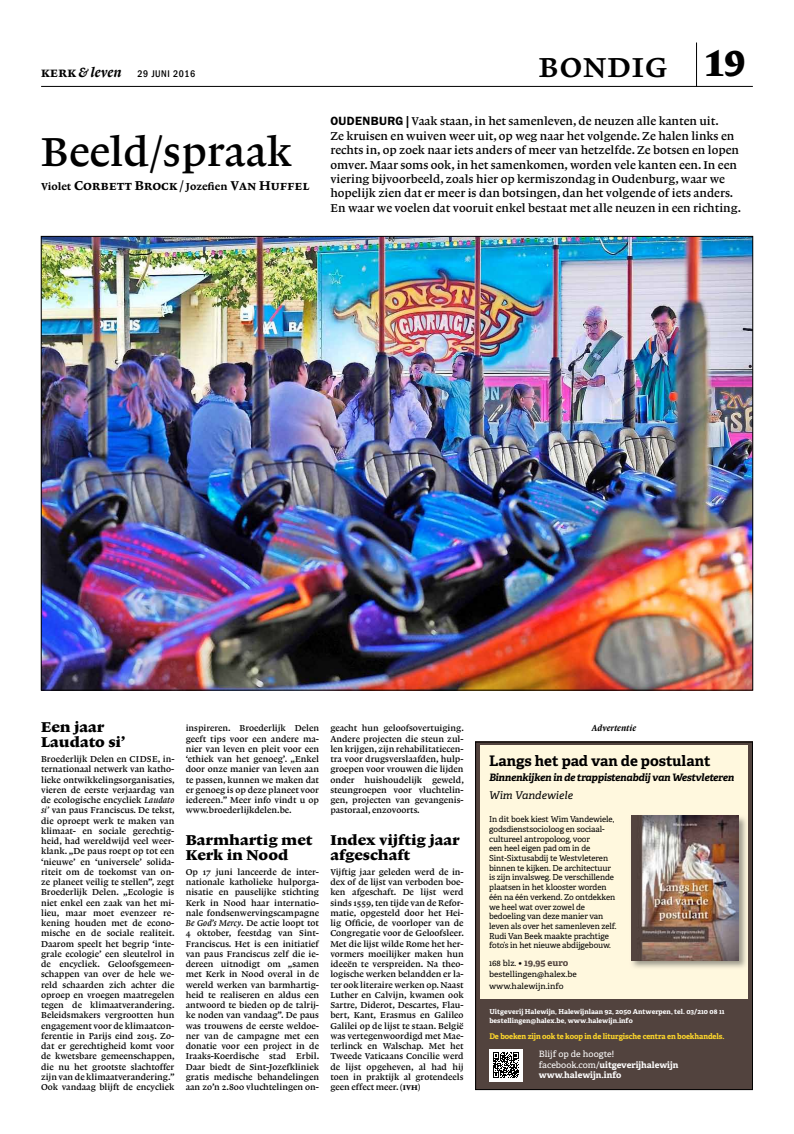
<style>
.page{position:relative;width:794px;height:1134px;background:#fff}
.page>*{position:absolute;margin:0;border:0;box-sizing:border-box;transform-origin:0 0}
.t1{font:42.5px "Lexicon No 1 B Roman Txt";color:#000}
.t2{font:36px "Lexicon No 1 B Roman SC";letter-spacing:.02em;color:#000}
.t3{font:15px/15px "Lexicon No 1 F Roman Txt";color:#000}
.t4{font:700 14.6px "Adelle";letter-spacing:-.005em;color:#000}
.t5{font:13.5px "Lexicon No 1 D Roman SC";letter-spacing:.015em;color:#000}
.t6{font:12px/14.4px "Lexicon No 1 B Roman Txt";color:#000}
.t7{font:italic 10.7px "Adelle";color:#000}
.t8{font:italic 700 10.2px "Adelle";letter-spacing:-.03em;color:#000}
.t9{font:500 condensed 10px "Franklin Gothic LT";letter-spacing:.05em;color:#000}
.t10{font:700 9.2px "Adelle";letter-spacing:-.005em;color:#52433e}
.t11{font:9px/10.3px "Lexicon No 1 B Roman Txt";color:#000;text-align:justify}
.t12{font:9px "Lexicon No 1 D Italic Txt";color:#000}
.t13{font:700 8.7px/10.5px "Adelle";color:#fff}
.t14{font:8.2px/9.7px "Adelle";letter-spacing:-.01em;color:#000}
.t15{font:700 7.8px "Adelle";letter-spacing:-.01em;color:#ffd82b}
.t16{font:700 6.8px/8.7px "Adelle";color:#fff}
.s1{font-family:"Lexicon No 1 D Roman SC";font-weight:400;font-stretch:normal;font-size:14px}
.s2{font-family:"Lexicon No 1 D Italic Txt";font-weight:400;font-stretch:normal;font-size:14px}
.s3{font-family:"Lexicon No 1 D Roman Txt";font-size:10.8px}
.s4{font-family:"Lexicon No 1 D Roman Txt"}
.s5{font-family:"Lexicon No 1 F Roman Tab";font-size:38px}
.s6{font-family:"Franklin Gothic LT";font-weight:600}
.s7{font-family:"Lexicon No 1 B Italic Txt"}
.s8{font-family:"Lexicon No 1 D Roman SC"}
.s9{font-weight:400;font-size:8.2px;color:#000}
.s10{font-weight:400;color:#000}
.s11{font-weight:400}
</style>
<div class="page">
<hr style="left:41px;top:86px;width:712px;height:1px;background:#000">
<hr style="left:696px;top:43px;width:1px;height:44px;background:#000">
<img style="left:43px;top:238px;width:708px;height:450px">
<div style="left:475px;top:741px;width:278px;height:349px;background:#52433e"></div>
<div style="left:480px;top:746px;width:267px;height:253px;background:#fff8de"></div>
<img style="left:631px;top:814px;width:117px;height:155px">
<img style="left:631px;top:816px;width:108px;height:144px">
<div style="left:489px;top:1049px;width:33px;height:32px;background:#fff"></div>
<svg style="left:493px;top:1052px;width:26px;height:26px"></svg>
<div style="left:475px;top:741px;width:278px;height:349px;border:1px solid #000"></div>
<p class="t9" style="left:41px;top:68px;width:156px"><span class="s1">kerk</span> <span class="s2">&amp; leven</span> 29 juni 2016</p>
<h1 class="t1" style="left:41px;top:129px;width:252px">Beeld/spraak</h1>
<h3 class="t5" style="left:41px;top:178px;width:270px"><span class="s3">Violet</span> Corbett Brock<span class="s4">/</span> <span class="s3">Jozefien</span> Van Huffel</h3>
<h2 class="t2" style="left:539px;top:45px;width:208px">bondig <span class="s5">19</span></h2>
<p class="t6" style="left:330px;top:114px;width:412px"><span class="s6">OUDENBURG |</span> Vaak staan, in het samenleven, de neuzen alle kanten uit.<br>Ze kruisen en wuiven weer uit, op weg naar het volgende. Ze halen links en rechts in, op zoek naar iets anders of meer van hetzelfde. Ze botsen en lopen omver. Maar soms ook, in het samenkomen, worden vele kanten een. In een viering bijvoorbeeld, zoals hier op kermiszondag in Oudenburg, waar we hopelijk zien dat er meer is dan botsingen, dan het volgende of iets anders.<br>En waar we voelen dat vooruit enkel bestaat met alle neuzen in een richting.</p>
<h3 class="t3" style="left:41px;top:720px;width:86px">Een jaar<br>Laudato si’</h3>
<p class="t11" style="left:41px;top:754px;width:135px">Broederlijk Delen en CIDSE, in&shy;ternationaal netwerk van katho&shy;lieke ontwikkelingsorganisaties, vieren de eerste verjaardag van de ecologische encycliek <span class="s7">Laudato si’</span> van paus Franciscus. De tekst, die oproept werk te maken van klimaat- en sociale gerechtig&shy;heid, had wereldwijd veel weer&shy;klank. „De paus roept op tot een ‘nieuwe’ en ‘universele’ solida&shy;riteit om de toekomst van on&shy;ze planeet veilig te stellen”, zegt Broederlijk Delen. „Ecologie is niet enkel een zaak van het mi&shy;lieu, maar moet evenzeer re&shy;kening houden met de econo&shy;mische en de sociale realiteit.<br>Daarom speelt het begrip ‘inte&shy;grale ecologie’ een sleutelrol in de encycliek. Geloofsgemeen&shy;schappen van over de hele we&shy;reld schaarden zich achter die oproep en vroegen maatregelen tegen de klimaatverandering.<br>Beleidsmakers vergrootten hun engagement voor de klimaatcon&shy;ferentie in Parijs eind 2015. Zo&shy;dat er gerechtigheid komt voor de kwetsbare gemeenschappen, die nu het grootste slachtoffer zijn van de klimaatverandering.” Ook vandaag blijft de encycliek</p>
<p class="t11" style="left:186px;top:723px;width:135px">inspireren. Broederlijk Delen geeft tips voor een andere ma&shy;nier van leven en pleit voor een ‘ethiek van het genoeg’. „Enkel door onze manier van leven aan te passen, kunnen we maken dat er genoeg is op deze planeet voor iedereen.” Meer info vindt u op www.broederlijkdelen.be.</p>
<h3 class="t3" style="left:186px;top:832px;width:128px">Barmhartig met<br>Kerk in Nood</h3>
<p class="t11" style="left:186px;top:867px;width:135px">Op 17 juni lanceerde de inter&shy;nationale katholieke hulporga&shy;nisatie en pauselijke stichting Kerk in Nood haar internatio&shy;nale fondsenwervingscampagne <span class="s7">Be God’s Mercy</span>. De actie loopt tot 4 oktober, feestdag van Sint-Franciscus. Het is een initiatief van paus Franciscus zelf die ie&shy;dereen uitnodigt om „samen met Kerk in Nood overal in de wereld werken van barmhartig&shy;heid te realiseren en aldus een antwoord te bieden op de talrij&shy;ke noden van vandaag”. De paus was trouwens de eerste weldoe&shy;ner van de campagne met een donatie voor een project in de Iraaks-Koerdische stad Erbil.<br>Daar biedt de Sint-Jozefkliniek gratis medische behandelingen aan zo’n 2.800 vluchtelingen on-</p>
<p class="t11" style="left:330px;top:723px;width:135px">geacht hun geloofsovertuiging.<br>Andere projecten die steun zul&shy;len krijgen, zijn rehabilitatiecen&shy;tra voor drugsverslaafden, hulp&shy;groepen voor vrouwen die lijden onder huishoudelijk geweld, steungroepen voor vluchtelin&shy;gen, projecten van gevangenis&shy;pastoraal, enzovoorts.</p>
<h3 class="t3" style="left:330px;top:832px;width:131px">Index vijftig jaar afgeschaft</h3>
<p class="t11" style="left:330px;top:867px;width:135px">Vijftig jaar geleden werd de in&shy;dex of de lijst van verboden boe&shy;ken afgeschaft. De lijst werd sinds 1559, ten tijde van de Refor&shy;matie, opgesteld door het Hei&shy;lig Officie, de voorloper van de Congregatie voor de Geloofsleer.<br>Met die lijst wilde Rome het her&shy;vormers moeilijker maken hun ideeën te verspreiden. Na theo&shy;logische werken belandden er la&shy;ter ook literaire werken op. Naast Luther en Calvijn, kwamen ook Sartre, Diderot, Descartes, Flau&shy;bert, Kant, Erasmus en Galileo Galilei op de lijst te staan. België was vertegenwoordigd met Mae&shy;terlinck en Walschap. Met het Tweede Vaticaans Concilie werd de lijst opgeheven, al had hij toen in praktijk al grotendeels geen effect meer. (<span class="s8">ivh</span>)</p>
<p class="t12" style="left:592px;top:723px;width:46px">Advertentie</p>
<h3 class="t4" style="left:489px;top:750px;width:223px">Langs het pad van de postulant</h3>
<p class="t8" style="left:489px;top:770px;width:246px">Binnenkijken in de trappistenabdij van Westvleteren</p>
<p class="t7" style="left:489px;top:787px;width:85px">Wim Vandewiele</p>
<p class="t14" style="left:489px;top:814px;width:129px">In dit boek kiest Wim Vandewiele, godsdienstsocioloog en sociaal&shy;cultureel antropoloog, voor<br>een heel eigen pad om in de<br>Sint-Sixtusabdij te Westvleteren binnen te kijken. De architectuur is zijn invalsweg. De verschillende plaatsen in het klooster worden één na één verkend. Zo ontdekken we heel wat over zowel de bedoeling van deze manier van leven als over het samenleven zelf.<br>Rudi Van Beek maakte prachtige foto’s in het nieuwe abdijgebouw.</p>
<p class="t10" style="left:489px;top:955px;width:81px"><span class="s9">168 blz.</span> <span class="s10">•</span> 19,95 euro</p>
<p class="t14" style="left:489px;top:968px;width:89px;line-height:11.6px">bestellingen@halex.be www.halewijn.info</p>
<p class="t16" style="left:489px;top:1007px;width:237px">Uitgeverij Halewijn, Halewijnlaan 92, 2050 Antwerpen, tel. 03/210 08 11 bestellingen@halex.be, www.halewijn.info</p>
<p class="t15" style="left:489px;top:1030px;width:237px">De boeken zijn ook te koop in de liturgische centra en boekhandels.</p>
<p class="t13" style="left:539px;top:1048px;width:141px"><span class="s11">Blijf op de hoogte! facebook.com/</span>uitgeverijhalewijn www.halewijn.info</p>
</div>
